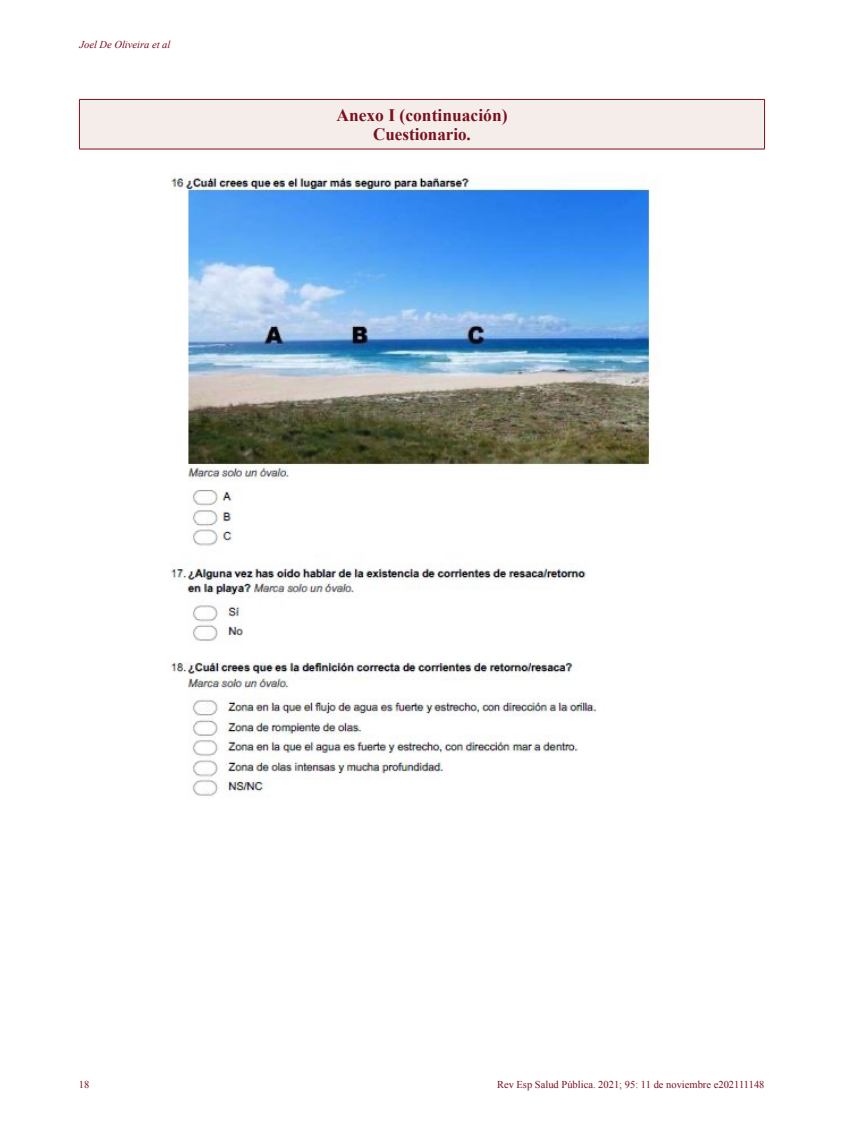
<style>
.page{position:relative;width:844px;height:1141px;background:#fff}
.page>*{position:absolute;margin:0;border:0;box-sizing:border-box;transform-origin:0 0}
.t1{font:700 17.5px/19.2px "Times New Roman";color:#79101e;text-align:center}
.t2{font:10.5px "Times New Roman";color:#79101e}
.t3{font:italic 10.5px "Times New Roman";color:#7a071e}
</style>
<div class="page">
<div style="left:79px;top:99px;width:685px;height:50px;background:#f4edea"></div>
<hr style="left:79px;top:100px;width:1px;height:49px;background:#79101e">
<hr style="left:764px;top:100px;width:1px;height:49px;background:#79101e">
<hr style="left:79px;top:99px;width:685px;height:1px;background:#79101e">
<hr style="left:79px;top:149px;width:685px;height:1px;background:#79101e">
<img style="left:171px;top:174px;width:480px;height:623px">
<p class="t3" style="left:79px;top:38px;width:92px">Joel De Oliveira et al</p>
<h1 class="t1" style="left:336px;top:105px;width:173px">Anexo I (continuación)<br>Cuestionario.</h1>
<p class="t2" style="left:79px;top:1077px;width:12px">18</p>
<p class="t2" style="left:497px;top:1077px;width:269px">Rev Esp Salud Pública. 2021; 95: 11 de noviembre e202111148</p>
</div>
